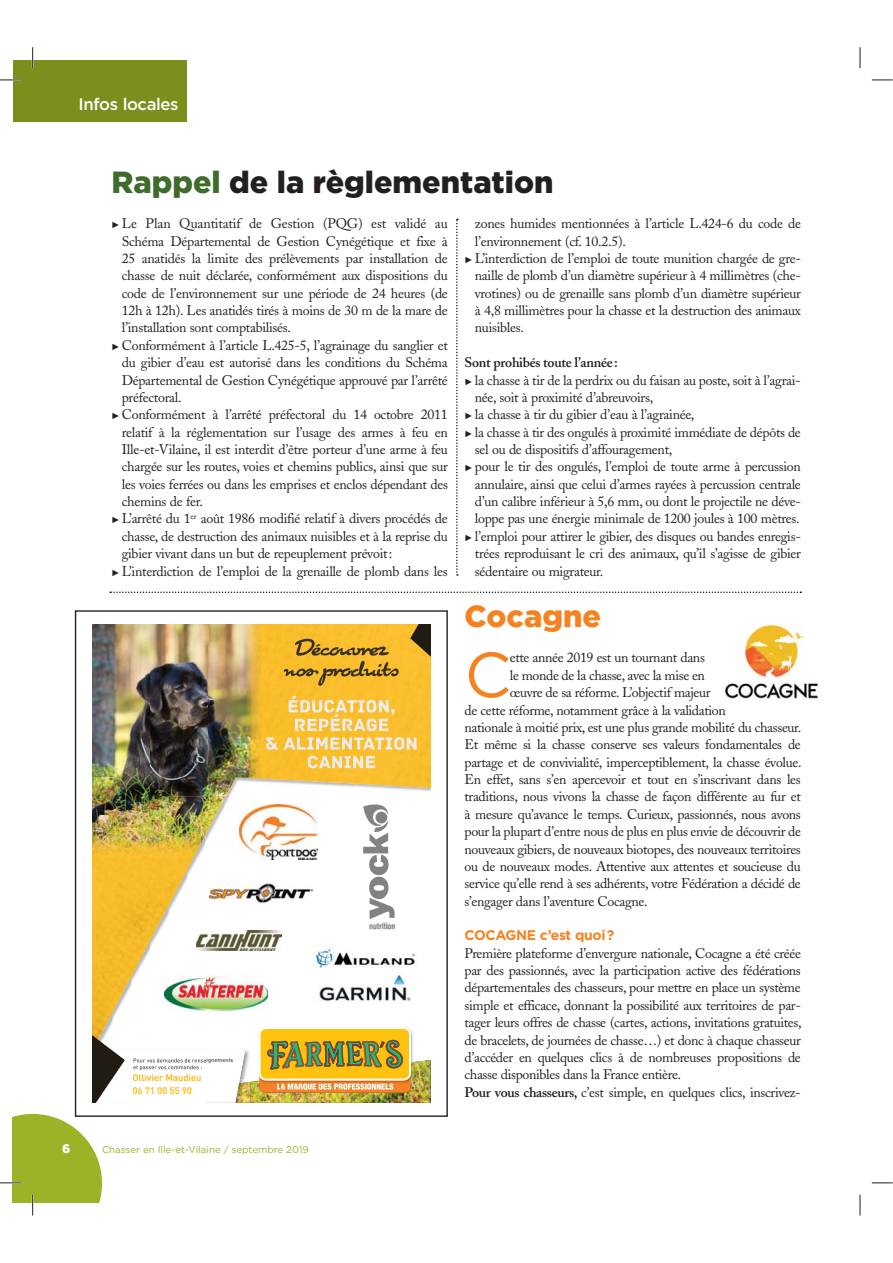
<style>
.page{position:relative;width:893px;height:1263px;background:#fff}
.page>*{position:absolute;margin:0;border:0;box-sizing:border-box;transform-origin:0 0}
.t1{font:63.6px "Gotham";color:#f5821f}
.t2{font:900 30.6px "Gotham";color:#231f20}
.t3{font:900 30.6px "Gotham";color:#f5821f}
.t4{font:500 16.65px "Gotham";letter-spacing:-.025em;color:#fff}
.t5{font:13.95px/17.4px "Adobe Caslon";letter-spacing:-.02em;color:#231f20}
.t6{font:600 13.95px "Adobe Caslon";letter-spacing:-.02em;color:#231f20}
.t7{font:700 13.95px "Gotham";letter-spacing:-.025em;color:#f5821f}
.t8{font:900 12.45px "Gotham";color:#fff}
.t9{font:9.75px "Gotham";color:#9cb227}
.s1{color:#3f6c2d}
.s2{font-family:"Klavika Arrows";font-weight:300;font-size:12.45px}
.s3{font-weight:600}
</style>
<div class="page">
<img style="left:725px;top:624px;width:93px;height:75px">
<div style="left:13px;top:60px;width:173px;height:61px;background:#7b8f1c"></div>
<svg style="left:110px;top:592px;width:691px;height:1px"></svg>
<img style="left:92px;top:624px;width:159px;height:153px">
<img style="left:150px;top:777px;width:115px;height:20px">
<img style="left:92px;top:777px;width:58px;height:50px">
<img style="left:169px;top:796px;width:57px;height:39px">
<img style="left:150px;top:796px;width:19px;height:31px">
<img style="left:240px;top:804px;width:77px;height:55px">
<img style="left:209px;top:883px;width:103px;height:20px">
<img style="left:205px;top:930px;width:77px;height:21px">
<img style="left:313px;top:945px;width:102px;height:24px">
<svg style="left:363px;top:804px;width:32px;height:115px"></svg>
<img style="left:369px;top:923px;width:27px;height:7px">
<img style="left:166px;top:842px;width:39px;height:109px">
<img style="left:92px;top:827px;width:113px;height:15px">
<img style="left:203px;top:880px;width:2px;height:26px">
<img style="left:92px;top:890px;width:74px;height:86px">
<img style="left:136px;top:858px;width:56px;height:52px">
<img style="left:114px;top:858px;width:44px;height:32px">
<img style="left:92px;top:859px;width:30px;height:52px">
<img style="left:92px;top:906px;width:8px;height:16px">
<img style="left:92px;top:858px;width:22px;height:11px">
<img style="left:92px;top:828px;width:74px;height:30px">
<img style="left:166px;top:833px;width:37px;height:25px">
<img style="left:265px;top:707px;width:105px;height:77px">
<div style="left:370px;top:702px;width:60px;height:86px;background:#f9bf2d"></div>
<img style="left:265px;top:624px;width:20px;height:86px">
<div style="left:266px;top:624px;width:63px;height:83px;background:#fabe2b"></div>
<div style="left:329px;top:624px;width:63px;height:72px;background:#fbbf2e"></div>
<img style="left:392px;top:624px;width:18px;height:78px">
<img style="left:251px;top:624px;width:14px;height:154px">
<img style="left:295px;top:639px;width:94px;height:17px">
<img style="left:377px;top:661px;width:22px;height:25px">
<img style="left:284px;top:661px;width:93px;height:25px">
<img style="left:289px;top:696px;width:105px;height:19px">
<img style="left:295px;top:714px;width:94px;height:17px">
<img style="left:404px;top:737px;width:14px;height:13px">
<img style="left:266px;top:737px;width:138px;height:13px">
<img style="left:308px;top:756px;width:67px;height:12px">
<img style="left:92px;top:976px;width:338px;height:127px">
<svg style="left:410px;top:624px;width:20px;height:105px"></svg>
<svg style="left:456px;top:219px;width:2px;height:357px"></svg>
<hr style="left:0;top:79px;width:21px;height:2px;background:#fff">
<hr style="left:32px;top:47px;width:2px;height:21px;background:#fff">
<svg style="left:0;top:80px;width:21px;height:1px"></svg>
<svg style="left:872px;top:80px;width:21px;height:1px"></svg>
<svg style="left:872px;top:1183px;width:21px;height:1px"></svg>
<svg style="left:32px;top:47px;width:1px;height:21px"></svg>
<svg style="left:0;top:1114px;width:102px;height:102px"></svg>
<svg style="left:860px;top:47px;width:1px;height:21px"></svg>
<svg style="left:860px;top:1195px;width:1px;height:21px"></svg>
<p class="t4" style="left:79px;top:98px;width:101px">Infos locales</p>
<h2 class="t2" style="left:111px;top:171px;width:443px"><span class="s1">Rappel</span> de la règlementation</h2>
<p class="t5" style="left:111px;top:216px;width:338px"><span class="s2">5</span> Le Plan Quantitatif de Gestion (PQG) est validé au</p>
<p class="t5" style="left:122px;top:234px;width:328px">Schéma Départemental de Gestion Cynégétique et fixe à</p>
<p class="t5" style="left:122px;top:251px;width:328px">25 anatidés la limite des prélèvements par installation de</p>
<p class="t5" style="left:122px;top:269px;width:328px">chasse de nuit déclarée, conformément aux dispositions du</p>
<p class="t5" style="left:122px;top:286px;width:328px">code de l’environnement sur une période de 24 heures (de</p>
<p class="t5" style="left:122px;top:303px;width:328px">12h à 12h). Les anatidés tirés à moins de 30 m de la mare de</p>
<p class="t5" style="left:122px;top:321px;width:171px">l’installation sont comptabilisés.</p>
<p class="t5" style="left:111px;top:338px;width:338px"><span class="s2">5</span> Conformément à l’article L.425-5, l’agrainage du sanglier et</p>
<p class="t5" style="left:122px;top:355px;width:328px">du gibier d’eau est autorisé dans les conditions du Schéma</p>
<p class="t5" style="left:122px;top:373px;width:328px">Départemental de Gestion Cynégétique approuvé par l’arrêté</p>
<p class="t5" style="left:122px;top:390px;width:61px">préfectoral.</p>
<p class="t5" style="left:111px;top:408px;width:338px"><span class="s2">5</span> Conformément à l’arrêté préfectoral du 14 octobre 2011</p>
<p class="t5" style="left:122px;top:425px;width:328px">relatif à la réglementation sur l’usage des armes à feu en</p>
<p class="t5" style="left:122px;top:442px;width:328px">Ille-et-Vilaine, il est interdit d’être porteur d’une arme à feu</p>
<p class="t5" style="left:122px;top:460px;width:328px">chargée sur les routes, voies et chemins publics, ainsi que sur</p>
<p class="t5" style="left:122px;top:477px;width:328px">les voies ferrées ou dans les emprises et enclos dépendant des</p>
<p class="t5" style="left:122px;top:494px;width:83px">chemins de fer.</p>
<p class="t5" style="left:111px;top:512px;width:338px"><span class="s2">5</span> L’arrêté du 1<sup>er</sup> août 1986 modifié relatif à divers procédés de</p>
<p class="t5" style="left:122px;top:529px;width:328px">chasse, de destruction des animaux nuisibles et à la reprise du</p>
<p class="t5" style="left:122px;top:546px;width:272px">gibier vivant dans un but de repeuplement prévoit :</p>
<p class="t5" style="left:111px;top:564px;width:338px"><span class="s2">5</span> L’interdiction de l’emploi de la grenaille de plomb dans les</p>
<p class="t5" style="left:475px;top:216px;width:328px">zones humides mentionnées à l’article L.424-6 du code de</p>
<p class="t5" style="left:475px;top:234px;width:153px">l’environnement (cf. 10.2.5).</p>
<p class="t5" style="left:464px;top:251px;width:338px"><span class="s2">5</span> L’interdiction de l’emploi de toute munition chargée de gre-</p>
<p class="t5" style="left:475px;top:269px;width:328px">naille de plomb d’un diamètre supérieur à 4 millimètres (che-</p>
<p class="t5" style="left:475px;top:286px;width:328px">vrotines) ou de grenaille sans plomb d’un diamètre supérieur</p>
<p class="t5" style="left:475px;top:303px;width:328px">à 4,8 millimètres pour la chasse et la destruction des animaux</p>
<p class="t5" style="left:475px;top:321px;width:51px">nuisibles.</p>
<p class="t6" style="left:464px;top:357px;width:155px">Sont prohibés toute l’année :</p>
<p class="t5" style="left:464px;top:373px;width:338px"><span class="s2">5</span> la chasse à tir de la perdrix ou du faisan au poste, soit à l’agrai-</p>
<p class="t5" style="left:475px;top:390px;width:180px">née, soit à proximité d’abreuvoirs,</p>
<p class="t5" style="left:464px;top:408px;width:231px"><span class="s2">5</span> la chasse à tir du gibier d’eau à l’agrainée,</p>
<p class="t5" style="left:464px;top:425px;width:338px"><span class="s2">5</span> la chasse à tir des ongulés à proximité immédiate de dépôts de</p>
<p class="t5" style="left:475px;top:442px;width:199px">sel ou de dispositifs d’affouragement,</p>
<p class="t5" style="left:464px;top:460px;width:338px"><span class="s2">5</span> pour le tir des ongulés, l’emploi de toute arme à percussion</p>
<p class="t5" style="left:475px;top:477px;width:328px">annulaire, ainsi que celui d’armes rayées à percussion centrale</p>
<p class="t5" style="left:475px;top:494px;width:328px">d’un calibre inférieur à 5,6 mm, ou dont le projectile ne déve-</p>
<p class="t5" style="left:475px;top:512px;width:326px">loppe pas une énergie minimale de 1200 joules à 100 mètres.</p>
<p class="t5" style="left:464px;top:529px;width:338px"><span class="s2">5</span> l’emploi pour attirer le gibier, des disques ou bandes enregis-</p>
<p class="t5" style="left:475px;top:546px;width:328px">trées reproduisant le cri des animaux, qu’il s’agisse de gibier</p>
<p class="t5" style="left:475px;top:564px;width:130px">sédentaire ou migrateur.</p>
<h2 class="t3" style="left:464px;top:605px;width:138px">Cocagne</h2>
<p class="t8" style="left:62px;top:1144px;width:10px">6</p>
<p class="t9" style="left:102px;top:1145px;width:208px">Chasser en Ille-et-Vilaine / septembre 2019</p>
<h1 class="t1" style="left:464px;top:651px;width:48px">C</h1>
<p class="t5" style="left:510px;top:651px;width:197px">ette année 2019 est un tournant dans</p>
<p class="t5" style="left:510px;top:668px;width:197px">le monde de la chasse, avec la mise en</p>
<p class="t5" style="left:510px;top:685px;width:202px">œuvre de sa réforme. L’objectif majeur</p>
<p class="t5" style="left:464px;top:703px;width:263px">de cette réforme, notamment grâce à la validation</p>
<p class="t5" style="left:464px;top:720px;width:338px">nationale à moitié prix, est une plus grande mobilité du chasseur.</p>
<p class="t5" style="left:464px;top:738px;width:338px">Et même si la chasse conserve ses valeurs fondamentales de</p>
<p class="t5" style="left:464px;top:755px;width:338px">partage et de convivialité, imperceptiblement, la chasse évolue.</p>
<p class="t5" style="left:464px;top:772px;width:338px">En effet, sans s’en apercevoir et tout en s’inscrivant dans les</p>
<p class="t5" style="left:464px;top:790px;width:338px">traditions, nous vivons la chasse de façon différente au fur et</p>
<p class="t5" style="left:464px;top:807px;width:338px">à mesure qu’avance le temps. Curieux, passionnés, nous avons</p>
<p class="t5" style="left:464px;top:824px;width:338px">pour la plupart d’entre nous de plus en plus envie de découvrir de</p>
<p class="t5" style="left:464px;top:842px;width:338px">nouveaux gibiers, de nouveaux biotopes, des nouveaux territoires</p>
<p class="t5" style="left:464px;top:859px;width:338px">ou de nouveaux modes. Attentive aux attentes et soucieuse du</p>
<p class="t5" style="left:464px;top:877px;width:338px">service qu’elle rend à ses adhérents, votre Fédération a décidé de</p>
<p class="t5" style="left:464px;top:894px;width:185px">s’engager dans l’aventure Cocagne.</p>
<p class="t7" style="left:464px;top:927px;width:151px">COCAGNE c’est quoi-?</p>
<p class="t5" style="left:464px;top:946px;width:338px">Première plateforme d’envergure nationale, Cocagne a été créée par des passionnés, avec la participation active des fédérations départementales des chasseurs, pour mettre en place un système simple et efficace, donnant la possibilité aux territoires de par&shy;tager leurs offres de chasse (cartes, actions, invitations gratuites, de bracelets, de journées de chasse…) et donc à chaque chasseur d’accéder en quelques clics à de nombreuses propositions de chasse disponibles dans la France entière.<br><span class="s3">Pour vous chasseurs,</span> c’est simple, en quelques clics, inscrivez-</p>
</div>
